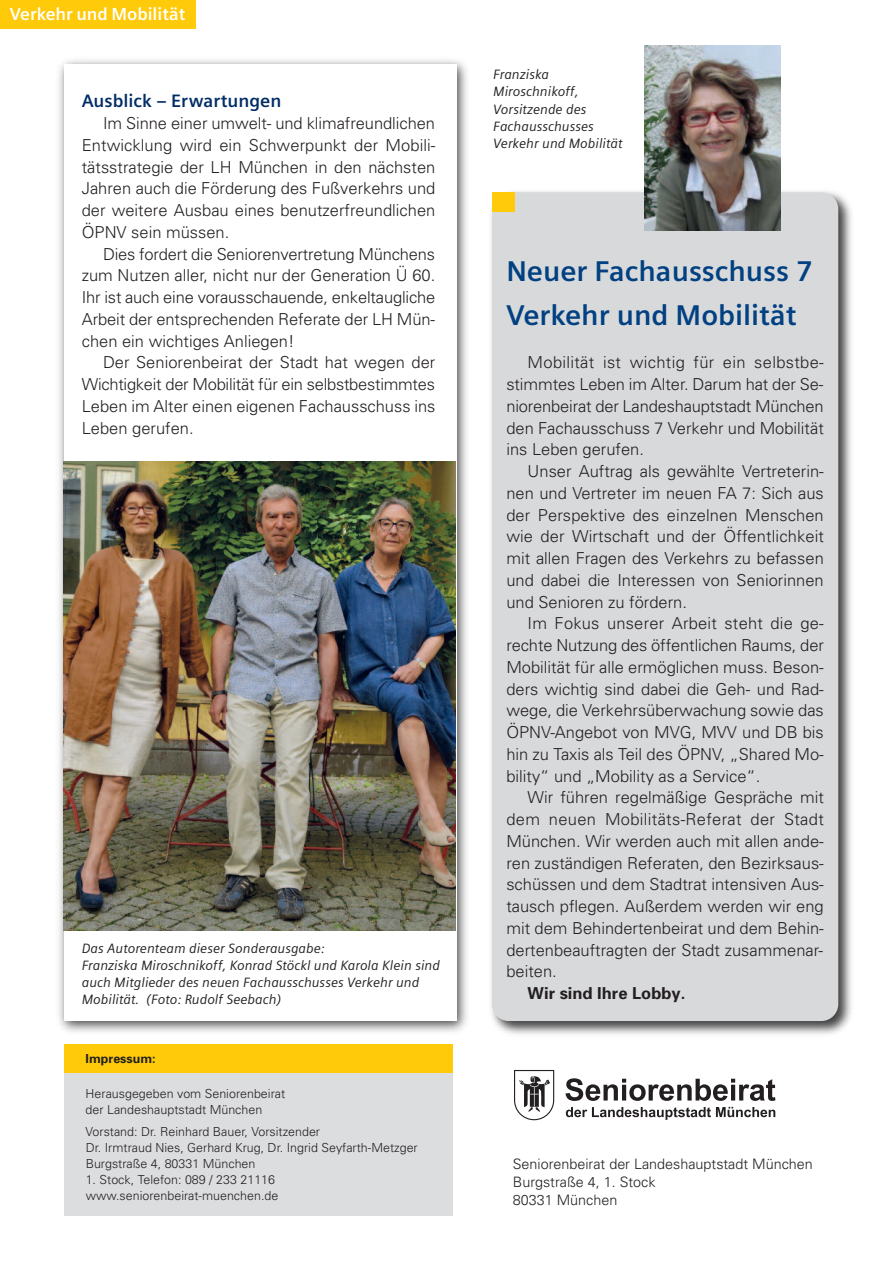
<style>
.page{position:relative;width:893px;height:1263px;background:#fff}
.page>*{position:absolute;margin:0;border:0;box-sizing:border-box;transform-origin:0 0}
.t1{font:700 28.5px/43.5px "Siemens Sans";color:#014081}
.t2{font:700 18px "Siemens Sans";color:#002d66}
.t3{font:700 17.4px "Siemens Sans";color:#fff}
.t4{font:300 16.5px/21.8px "Univers";color:#231f20;text-align:justify}
.t5{font:700 16.5px "Univers";color:#231f20}
.t6{font:300 14.4px/18.3px "Univers";color:#231f20}
.t7{font:italic 13.5px/17.2px "Siemens Sans";color:#231f20}
.t8{font:300 12.45px/15.9px "Univers";color:#231f20}
.t9{font:700 12.45px "Univers";color:#231f20}
</style>
<div class="page">
<img style="left:59px;top:60px;width:408px;height:972px">
<div style="left:64px;top:65px;width:392px;height:956px;background:#fff"></div>
<svg style="left:565px;top:1078px;width:210px;height:23px"></svg>
<svg style="left:566px;top:1107px;width:209px;height:13px"></svg>
<svg style="left:514px;top:1070px;width:40px;height:50px"></svg>
<img style="left:491px;top:186px;width:361px;height:849px">
<div style="left:492px;top:192px;width:346px;height:829px;background:#d8d9db;border-radius:17px"></div>
<div style="left:492px;top:192px;width:23px;height:20px;background:#feca0a"></div>
<img style="left:645px;top:46px;width:135px;height:185px">
<div style="left:64px;top:1061px;width:389px;height:155px;background:#dcdddf"></div>
<div style="left:64px;top:1044px;width:389px;height:28px;background:#feca0a"></div>
<img style="left:64px;top:462px;width:392px;height:469px">
<div style="left:0;top:0;width:196px;height:28px;background:#feca0a"></div>
<p class="t3" style="left:10px;top:4px;width:177px">Verkehr und Mobilität</p>
<p class="t2" style="left:82px;top:91px;width:201px">Ausblick – Erwartungen</p>
<p class="t4" style="left:82px;top:114px;width:355px;text-indent:21px">Im Sinne einer umwelt- und klimafreundlichen Entwicklung wird ein Schwerpunkt der Mobili&shy;tätsstrategie der LH München in den nächsten Jahren auch die Förderung des Fußverkehrs und der weitere Ausbau eines benutzerfreundlichen ÖPNV sein müssen.</p>
<p class="t4" style="left:82px;top:244px;width:355px;text-indent:21px">Dies fordert die Seniorenvertretung Münchens zum Nutzen aller, nicht nur der Generation Ü 60.<br>Ihr ist auch eine vorausschauende, enkeltaugliche Arbeit der entsprechenden Referate der LH Mün&shy;chen ein wichtiges Anliegen!</p>
<p class="t4" style="left:82px;top:353px;width:355px;text-indent:21px">Der Seniorenbeirat der Stadt hat wegen der Wichtigkeit der Mobilität für ein selbstbestimmtes Leben im Alter einen eigenen Fachausschuss ins Leben gerufen.</p>
<p class="t7" style="left:82px;top:939px;width:360px">Das Autorenteam dieser Sonderausgabe:<br>Franziska Miroschnikoff, Konrad Stöckl und Karola Klein sind auch Mitglieder des neuen Fachausschusses Verkehr und Mobilität. (Foto: Rudolf Seebach)</p>
<p class="t9" style="left:86px;top:1054px;width:71px">Impressum:</p>
<p class="t8" style="left:86px;top:1086px;width:201px">Herausgegeben vom Seniorenbeirat der Landeshauptstadt München</p>
<p class="t8" style="left:86px;top:1125px;width:334px">Vorstand: Dr. Reinhard Bauer, Vorsitzender<br>Dr. Irmtraud Nies, Gerhard Krug, Dr. Ingrid Seyfarth-Metzger<br>Burgstraße 4, 80331 München</p>
<p class="t8" style="left:86px;top:1173px;width:194px">1. Stock, Telefon: 089 / 233 21116 www.seniorenbeirat-muenchen.de</p>
<p class="t7" style="left:493px;top:66px;width:131px">Franziska<br>Miroschnikoff,<br>Vorsitzende des<br>Fachausschusses<br>Verkehr und Mobilität</p>
<h1 class="t1" style="left:506px;top:250px;width:308px">Neuer Fachausschuss 7<br>Verkehr und Mobilität</h1>
<p class="t4" style="left:506px;top:353px;width:319px;text-indent:21px">Mobilität ist wichtig für ein selbstbe&shy;stimmtes Leben im Alter. Darum hat der Se&shy;niorenbeirat der Landeshauptstadt München den Fachausschuss 7 Verkehr und Mobilität ins Leben gerufen.</p>
<p class="t4" style="left:506px;top:462px;width:319px;text-indent:21px">Unser Auftrag als gewählte Vertreterin&shy;nen und Vertreter im neuen FA 7: Sich aus der Perspektive des einzelnen Menschen wie der Wirtschaft und der Öffentlichkeit mit allen Fragen des Verkehrs zu befassen und dabei die Interessen von Seniorinnen und Senioren zu fördern.</p>
<p class="t4" style="left:506px;top:614px;width:319px;text-indent:21px">Im Fokus unserer Arbeit steht die ge&shy;rechte Nutzung des öffentlichen Raums, der Mobilität für alle ermöglichen muss. Beson&shy;ders wichtig sind dabei die Geh- und Rad&shy;wege, die Verkehrsüberwachung sowie das ÖPNV-Angebot von MVG, MVV und DB bis hin zu Taxis als Teil des ÖPNV, „Shared Mo&shy;bility“ und „Mobility as a Service“.</p>
<p class="t4" style="left:506px;top:788px;width:319px;text-indent:21px">Wir führen regelmäßige Gespräche mit dem neuen Mobilitäts-Referat der Stadt München. Wir werden auch mit allen ande&shy;ren zuständigen Referaten, den Bezirksaus&shy;schüssen und dem Stadtrat intensiven Aus&shy;tausch pflegen. Außerdem werden wir eng mit dem Behindertenbeirat und dem Behin&shy;dertenbeauftragten der Stadt zusammenar&shy;beiten.</p>
<p class="t5" style="left:528px;top:987px;width:159px">Wir sind Ihre Lobby.</p>
<p class="t6" style="left:513px;top:1156px;width:302px">Seniorenbeirat der Landeshauptstadt München<br>Burgstraße 4, 1. Stock<br>80331 München</p>
</div>
